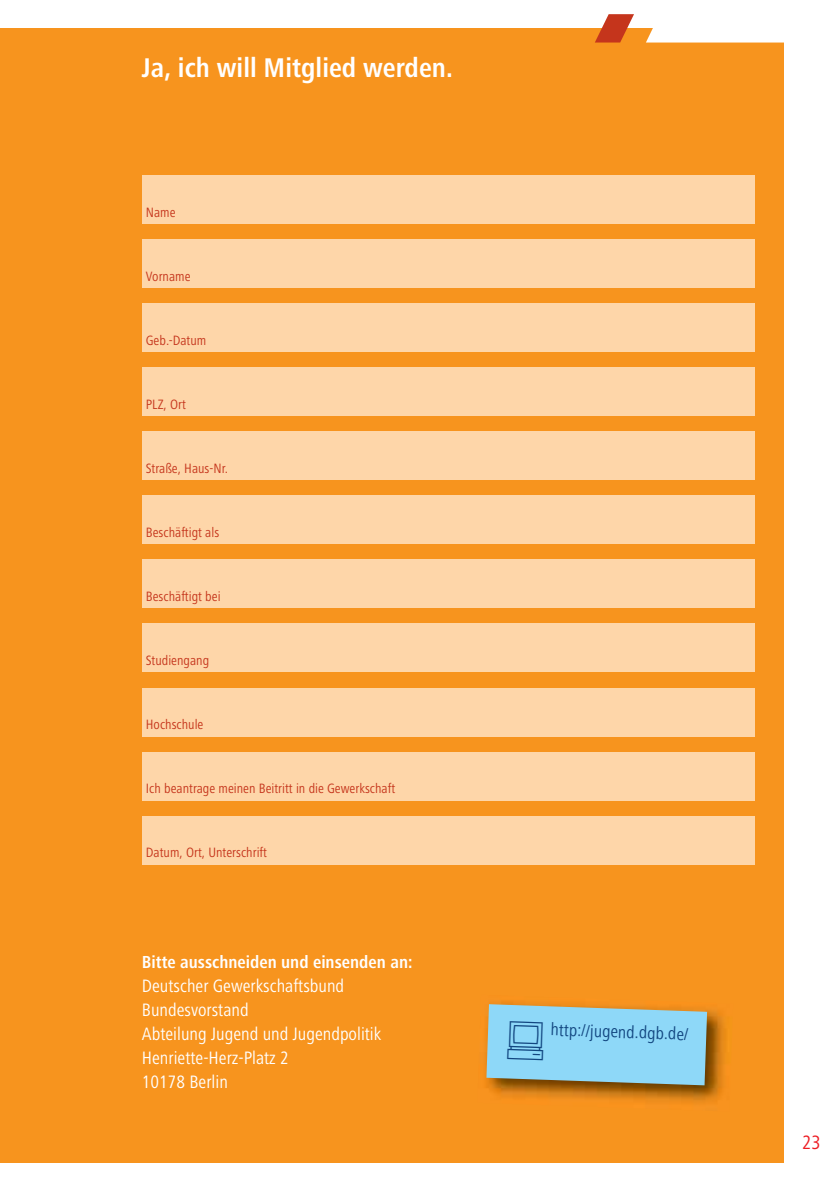
<style>
.page{position:relative;width:840px;height:1191px;background:#fff}
.page>*{position:absolute;margin:0;border:0;box-sizing:border-box;transform-origin:0 0}
.t1{font:700 condensed 28px "Frutiger Next LT";color:#fff}
.t2{font:condensed 20px "Frutiger Next LT";color:#ed1d24}
.t3{font:condensed 18.6px/24px "Frutiger Next LT";color:#fff}
.t4{font:700 condensed 18px "Frutiger Next LT";color:#fff}
.t5{font:condensed 18px "Frutiger Next LT";color:#124680}
.t6{font:condensed 14px "Frutiger Next LT";color:#c5351c}
</style>
<div class="page">
<div style="left:0;top:28px;width:782px;height:1134px;background:#f7941e"></div>
<svg style="left:595px;top:14px;width:38px;height:29px"></svg>
<svg style="left:646px;top:28px;width:138px;height:15px;background:#fef9f2"></svg>
<img style="left:486px;top:1002px;width:240px;height:101px">
<div style="left:142px;top:176px;width:612px;height:48px;background:#fed6a9"></div>
<div style="left:142px;top:240px;width:612px;height:48px;background:#fed6a9"></div>
<div style="left:142px;top:304px;width:612px;height:48px;background:#fed6a9"></div>
<div style="left:142px;top:368px;width:612px;height:48px;background:#fed6a9"></div>
<div style="left:142px;top:432px;width:612px;height:48px;background:#fed6a9"></div>
<div style="left:142px;top:496px;width:612px;height:48px;background:#fed6a9"></div>
<div style="left:142px;top:560px;width:612px;height:48px;background:#fed6a9"></div>
<div style="left:142px;top:624px;width:612px;height:48px;background:#fed6a9"></div>
<div style="left:142px;top:688px;width:612px;height:48px;background:#fed6a9"></div>
<div style="left:142px;top:752px;width:612px;height:48px;background:#fed6a9"></div>
<div style="left:142px;top:816px;width:612px;height:48px;background:#fed6a9"></div>
<svg style="left:486px;top:1004px;width:220px;height:81px;background:#93cddf"></svg>
<h1 class="t1" style="left:142px;top:57px;width:312px">Ja, ich will Mitglied werden.</h1>
<p class="t6" style="left:146px;top:206px;width:31px">Name</p>
<p class="t6" style="left:146px;top:270px;width:46px">Vorname</p>
<p class="t6" style="left:146px;top:334px;width:62px">Geb.-Datum</p>
<p class="t6" style="left:146px;top:398px;width:41px">PLZ, Ort</p>
<p class="t6" style="left:146px;top:462px;width:84px">Straße, Haus-Nr.</p>
<p class="t6" style="left:146px;top:526px;width:75px">Beschäftigt als</p>
<p class="t6" style="left:146px;top:590px;width:76px">Beschäftigt bei</p>
<p class="t6" style="left:146px;top:654px;width:65px">Studiengang</p>
<p class="t6" style="left:146px;top:718px;width:59px">Hochschule</p>
<p class="t6" style="left:146px;top:782px;width:251px">Ich beantrage meinen Beitritt in die Gewerkschaft</p>
<p class="t6" style="left:146px;top:846px;width:123px">Datum, Ort, Unterschrift</p>
<p class="t4" style="left:142px;top:955px;width:272px">Bitte ausschneiden und einsenden an:</p>
<h3 class="t3" style="left:142px;top:975px;width:241px">Deutscher Gewerkschaftsbund<br>Bundesvorstand<br>Abteilung Jugend und Jugendpolitik<br>Henriette-Herz-Platz 2<br>10178 Berlin</h3>
<p class="t5" style="left:550px;top:1022px;width:139px;rotate:2deg">http://jugend.dgb.de/</p>
<h2 class="t2" style="left:801px;top:1134px;width:20px">23</h2>
</div>
